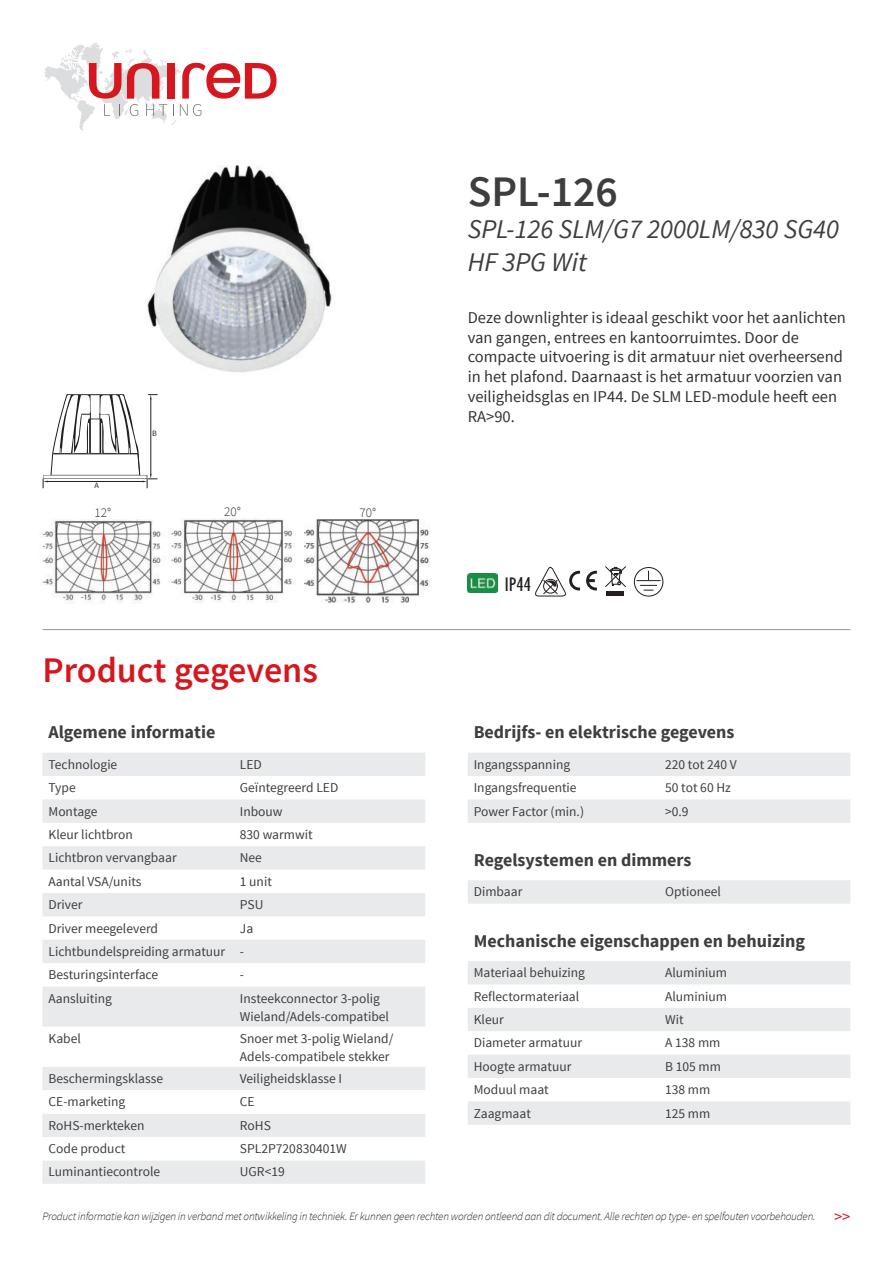
<style>
.page{position:relative;width:893px;height:1263px;background:#fff}
.page>*{position:absolute;margin:0;border:0;box-sizing:border-box;transform-origin:0 0}
.t1{font:600 43.5px "Source Sans Pro";color:#3e3e3f}
.t2{font:600 36px "Source Sans Pro";color:#d7171f}
.t3{font:italic 27px/32.4px "Source Sans Pro";color:#3e3e3f}
.t4{font:condensed 20.1px "Gill Sans";color:#231f20}
.t5{font:700 18px "Source Sans Pro";color:#3e3e3f}
.t6{font:16.5px/19.8px "Source Sans Pro";color:#333233}
.t7{font:16.5px "Source Sans Pro";color:#d7171f}
.t8{font:13.5px/23.4px "Source Sans Pro";color:#3e3e3f}
.t9{font:300 13.2px "Source Sans Pro";color:#333233}
.t10{font:italic 300 11.25px "Source Sans Pro";letter-spacing:-.02em;color:#231f20}
.t11{font:8.1px "Source Sans Pro";color:#231f20}
</style>
<div class="page">
<svg style="left:44px;top:43px;width:233px;height:88px"></svg>
<img style="left:146px;top:165px;width:186px;height:207px">
<hr style="left:43px;top:629px;width:807px;height:1px;background:#939598">
<svg style="left:43px;top:753px;width:382px;height:117px;fill:#e9eaeb"></svg>
<svg style="left:43px;top:893px;width:382px;height:291px;fill:#e9eaeb"></svg>
<svg style="left:43px;top:1027px;width:382px;height:133px"></svg>
<svg style="left:468px;top:753px;width:382px;height:372px"></svg>
<img style="left:468px;top:573px;width:29px;height:19px">
<svg style="left:535px;top:566px;width:45px;height:31px"></svg>
<svg style="left:586px;top:571px;width:11px;height:19px"></svg>
<div style="left:634px;top:567px;width:29px;height:29px;border:1px solid #231f20;border-radius:50%"></div>
<svg style="left:637px;top:571px;width:23px;height:20px"></svg>
<hr style="left:607px;top:591px;width:17px;height:4px;background:#231f20">
<svg style="left:605px;top:566px;width:21px;height:21px"></svg>
<svg style="left:43px;top:394px;width:114px;height:94px"></svg>
<img style="left:304px;top:519px;width:126px;height:84px">
<img style="left:42px;top:518px;width:254px;height:86px">
<h1 class="t1" style="left:468px;top:175px;width:152px">SPL-126</h1>
<h3 class="t3" style="left:468px;top:215px;width:373px">SPL-126 SLM/G7 2000LM/830 SG40<br>HF 3PG Wit</h3>
<p class="t11" style="left:94px;top:481px;width:6px">A</p>
<p class="t11" style="left:152px;top:428px;width:6px">B</p>
<p class="t9" style="left:95px;top:505px;width:18px">12°</p>
<p class="t9" style="left:224px;top:504px;width:18px">20°</p>
<p class="t9" style="left:359px;top:505px;width:18px">70°</p>
<h2 class="t2" style="left:43px;top:656px;width:277px">Product gegevens</h2>
<h3 class="t5" style="left:49px;top:725px;width:168px">Algemene informatie</h3>
<p class="t8" style="left:49px;top:754px;width:70px">Technologie</p>
<p class="t8" style="left:240px;top:754px;width:23px">LED</p>
<p class="t8" style="left:49px;top:777px;width:29px">Type</p>
<p class="t8" style="left:240px;top:777px;width:100px">GeÏntegreerd LED</p>
<p class="t8" style="left:49px;top:800px;width:51px">Montage</p>
<p class="t8" style="left:240px;top:800px;width:44px">Inbouw</p>
<p class="t8" style="left:49px;top:824px;width:86px">Kleur lichtbron</p>
<p class="t8" style="left:240px;top:824px;width:74px">830 warmwit</p>
<p class="t8" style="left:49px;top:847px;width:130px">Lichtbron vervangbaar</p>
<p class="t8" style="left:240px;top:847px;width:24px">Nee</p>
<p class="t8" style="left:49px;top:871px;width:95px">Aantal VSA/units</p>
<p class="t8" style="left:240px;top:871px;width:34px">1 unit</p>
<p class="t8" style="left:49px;top:894px;width:35px">Driver</p>
<p class="t8" style="left:240px;top:894px;width:25px">PSU</p>
<p class="t8" style="left:49px;top:917px;width:111px">Driver meegeleverd</p>
<p class="t8" style="left:49px;top:917px;width:206px;text-indent:191px">Ja<br>Lichtbundelspreiding armatuur -<br>Besturingsinterface</p>
<p class="t8" style="left:240px;top:964px;width:6px">-</p>
<p class="t8" style="left:49px;top:987px;width:65px">Aansluiting</p>
<p class="t8" style="left:240px;top:990px;width:151px;line-height:18px">Insteekconnector 3-polig<br>Wieland/Adels-compatibel</p>
<p class="t8" style="left:49px;top:1028px;width:34px">Kabel</p>
<p class="t8" style="left:240px;top:1030px;width:155px;line-height:18px">Snoer met 3-polig Wieland/<br>Adels-compatibele stekker</p>
<p class="t8" style="left:49px;top:1068px;width:116px">Beschermingsklasse</p>
<p class="t8" style="left:240px;top:1068px;width:104px">Veiligheidsklasse I</p>
<p class="t8" style="left:49px;top:1091px;width:78px">CE-marketing</p>
<p class="t8" style="left:240px;top:1091px;width:16px">CE</p>
<p class="t8" style="left:49px;top:1114px;width:97px">RoHS-merkteken</p>
<p class="t8" style="left:240px;top:1114px;width:33px">RoHS</p>
<p class="t8" style="left:49px;top:1138px;width:78px">Code product</p>
<p class="t8" style="left:240px;top:1138px;width:109px">SPL2P720830401W</p>
<p class="t8" style="left:49px;top:1161px;width:113px">Luminantiecontrole</p>
<p class="t8" style="left:240px;top:1161px;width:47px">UGR&lt;19</p>
<p class="t6" style="left:468px;top:309px;width:380px">Deze downlighter is ideaal geschikt voor het aanlichten van gangen, entrees en kantoorruimtes. Door de compacte uitvoering is dit armatuur niet overheersend in het plafond. Daarnaast is het armatuur voorzien van veiligheidsglas en IP44. De SLM LED-module heeft een RA&gt;90.</p>
<h3 class="t4" style="left:505px;top:572px;width:28px">IP44</h3>
<h3 class="t5" style="left:474px;top:725px;width:262px">Bedrijfs- en elektrische gegevens</h3>
<p class="t8" style="left:474px;top:754px;width:98px">Ingangsspanning</p>
<p class="t8" style="left:665px;top:754px;width:73px">220 tot 240 V</p>
<p class="t8" style="left:474px;top:777px;width:104px">Ingangsfrequentie</p>
<p class="t8" style="left:665px;top:777px;width:67px">50 tot 60 Hz</p>
<p class="t8" style="left:474px;top:800px;width:112px">Power Factor (min.)</p>
<p class="t8" style="left:665px;top:800px;width:25px">&gt;0.9</p>
<h3 class="t5" style="left:474px;top:853px;width:219px">Regelsystemen en dimmers</h3>
<p class="t8" style="left:474px;top:881px;width:50px">Dimbaar</p>
<p class="t8" style="left:665px;top:881px;width:57px">Optioneel</p>
<h3 class="t5" style="left:474px;top:933px;width:333px">Mechanische eigenschappen en behuizing</h3>
<p class="t8" style="left:474px;top:962px;width:113px">Materiaal behuizing</p>
<p class="t8" style="left:665px;top:962px;width:63px">Aluminium</p>
<p class="t8" style="left:474px;top:985px;width:107px">Reflectormateriaal</p>
<p class="t8" style="left:665px;top:985px;width:63px">Aluminium</p>
<p class="t8" style="left:474px;top:1009px;width:31px">Kleur</p>
<p class="t8" style="left:665px;top:1009px;width:20px">Wit</p>
<p class="t8" style="left:474px;top:1032px;width:110px">Diameter armatuur</p>
<p class="t8" style="left:665px;top:1032px;width:57px">A 138 mm</p>
<p class="t8" style="left:474px;top:1055px;width:99px">Hoogte armatuur</p>
<p class="t8" style="left:665px;top:1055px;width:57px">B 105 mm</p>
<p class="t8" style="left:474px;top:1079px;width:77px">Moduul maat</p>
<p class="t8" style="left:665px;top:1079px;width:47px">138 mm</p>
<p class="t8" style="left:474px;top:1102px;width:59px">Zaagmaat</p>
<p class="t8" style="left:665px;top:1102px;width:47px">125 mm</p>
<p class="t10" style="left:43px;top:1211px;width:774px">Product informatie kan wijzigen in verband met ontwikkeling in techniek. Er kunnen geen rechten worden ontleend aan dit document. Alle rechten op type- en spelfouten voorbehouden.</p>
<p class="t7" style="left:834px;top:1210px;width:18px">&gt;&gt;</p>
</div>
